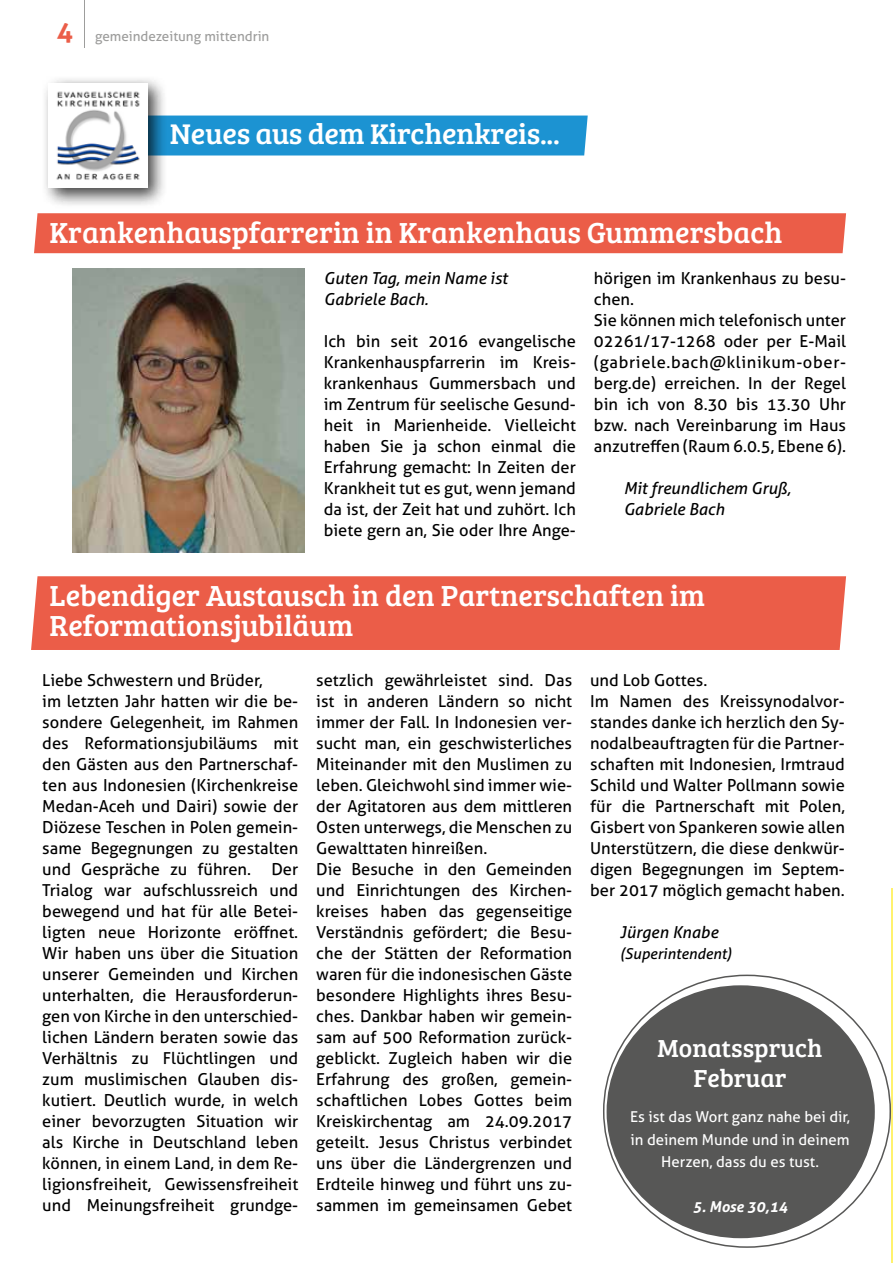
<style>
.page{position:relative;width:893px;height:1263px;background:#fff}
.page>*{position:absolute;margin:0;border:0;box-sizing:border-box;transform-origin:0 0}
.t1{font:30px/30px "Bree Serif";color:#fff}
.t2{font:29.4px "Bree Serif";letter-spacing:-.01em;color:#fff}
.t3{font:25.5px/30px "Bree Serif";color:#fff;text-align:center}
.t4{font:16.5px/21px "Aller";color:#000}
.t5{font:italic 16.5px/21px "Aller";color:#000}
.t6{font:15px/22.5px "Aller";color:#fff;text-align:center}
.t7{font:italic 15px "Aller";color:#000}
.t8{font:italic 700 15px "Aller";color:#fff}
.t9{font:13.5px "Aller";color:#9d9d9c}
.s1{font-weight:700;font-size:27px;color:#eb5d48}
</style>
<div class="page">
<hr style="left:84px;top:0;width:1px;height:48px;background:#9d9d9c">
<hr style="left:891px;top:889px;width:2px;height:374px;background:#fff26e">
<div style="left:168px;top:116px;width:420px;height:39px;background:#1c93d2"></div>
<div style="left:34px;top:213px;width:812px;height:40px;background:#eb5d48"></div>
<div style="left:31px;top:576px;width:815px;height:74px;background:#eb5d48"></div>
<img style="left:73px;top:268px;width:231px;height:285px">
<div style="left:41px;top:75px;width:127px;height:133px;background:#000;opacity:.75"></div>
<img style="left:49px;top:83px;width:99px;height:105px">
<div style="left:607px;top:985px;width:268px;height:253px;background:#575756;border-radius:50%"></div>
<p class="t9" style="left:57px;top:28px;width:214px"><span class="s1">4</span> gemeindezeitung mittendrin</p>
<h2 class="t2" style="left:170px;top:112px;width:391px">Neues aus dem Kirchenkreis...</h2>
<h1 class="t1" style="left:50px;top:216px;width:734px">Krankenhauspfarrerin in Krankenhaus Gummersbach</h1>
<p class="t5" style="left:324px;top:268px;width:185px">Guten Tag, mein Name ist<br>Gabriele Bach.</p>
<p class="t4" style="left:324px;top:331px;width:254px;text-align:justify">Ich bin seit 2016 evangelische Krankenhauspfarrerin im Kreis&shy;krankenhaus Gummersbach und im Zentrum für seelische Gesund&shy;heit in Marienheide. Vielleicht haben Sie ja schon einmal die Erfahrung gemacht: In Zeiten der Krankheit tut es gut, wenn jemand da ist, der Zeit hat und zuhört. Ich biete gern an, Sie oder Ihre Ange-</p>
<p class="t4" style="left:594px;top:268px;width:254px">hörigen im Krankenhaus zu besu&shy;chen.<br>Sie können mich telefonisch unter<br>02261/17-1268 oder per E-Mail (gabriele.bach@klinikum-ober&shy;berg.de) erreichen. In der Regel bin ich von 8.30 bis 13.30 Uhr bzw. nach Vereinbarung im Haus anzutreffen (Raum 6.0.5, Ebene 6).</p>
<p class="t5" style="left:624px;top:478px;width:169px">Mit freundlichem Gruß,<br>Gabriele Bach</p>
<h1 class="t1" style="left:50px;top:579px;width:657px">Lebendiger Austausch in den Partnerschaften im<br>Reformationsjubiläum</h1>
<p class="t4" style="left:42px;top:669px;width:257px">Liebe Schwestern und Brüder,<br>im letzten Jahr hatten wir die be&shy;sondere Gelegenheit, im Rahmen des Reformationsjubiläums mit den Gästen aus den Partnerschaf&shy;ten aus Indonesien (Kirchenkreise<br>Medan-Aceh und Dairi) sowie der<br>Diözese Teschen in Polen gemein&shy;same Begegnungen zu gestalten und Gespräche zu führen. Der<br>Trialog war aufschlussreich und bewegend und hat für alle Betei&shy;ligten neue Horizonte eröffnet.<br>Wir haben uns über die Situation unserer Gemeinden und Kirchen unterhalten, die Herausforderun&shy;gen von Kirche in den unterschied&shy;lichen Ländern beraten sowie das<br>Verhältnis zu Flüchtlingen und zum muslimischen Glauben dis&shy;kutiert. Deutlich wurde, in welch einer bevorzugten Situation wir als Kirche in Deutschland leben können, in einem Land, in dem Re&shy;ligionsfreiheit, Gewissensfreiheit und Meinungsfreiheit grundge-</p>
<p class="t4" style="left:316px;top:669px;width:257px">setzlich gewährleistet sind. Das ist in anderen Ländern so nicht immer der Fall. In Indonesien ver&shy;sucht man, ein geschwisterliches<br>Miteinander mit den Muslimen zu leben. Gleichwohl sind immer wie&shy;der Agitatoren aus dem mittleren<br>Osten unterwegs, die Menschen zu<br>Gewalttaten hinreißen.<br>Die Besuche in den Gemeinden und Einrichtungen des Kirchen&shy;kreises haben das gegenseitige<br>Verständnis gefördert; die Besu&shy;che der Stätten der Reformation waren für die indonesischen Gäste besondere Highlights ihres Besu&shy;ches. Dankbar haben wir gemein&shy;sam auf 500 Reformation zurück&shy;geblickt. Zugleich haben wir die<br>Erfahrung des großen, gemein&shy;schaftlichen Lobes Gottes beim<br>Kreiskirchentag am 24.09.2017 geteilt. Jesus Christus verbindet uns über die Ländergrenzen und<br>Erdteile hinweg und führt uns zu&shy;sammen im gemeinsamen Gebet</p>
<p class="t4" style="left:590px;top:669px;width:256px">und Lob Gottes.<br>Im Namen des Kreissynodalvor&shy;standes danke ich herzlich den Sy&shy;nodalbeauftragten für die Partner&shy;schaften mit Indonesien, Irmtraud<br>Schild und Walter Pollmann sowie für die Partnerschaft mit Polen,<br>Gisbert von Spankeren sowie allen<br>Unterstützern, die diese denkwür&shy;digen Begegnungen im Septem&shy;ber 2017 möglich gemacht haben.</p>
<p class="t5" style="left:620px;top:921px;width:100px">Jürgen Knabe</p>
<p class="t7" style="left:620px;top:944px;width:113px">(Superintendent)</p>
<h3 class="t3" style="left:658px;top:1032px;width:166px">Monatsspruch<br>Februar</h3>
<p class="t6" style="left:630px;top:1106px;width:222px">Es ist das Wort ganz nahe bei dir, in deinem Munde und in deinem<br>Herzen, dass du es tust.</p>
<p class="t8" style="left:693px;top:1197px;width:96px">5. Mose 30,14</p>
</div>
